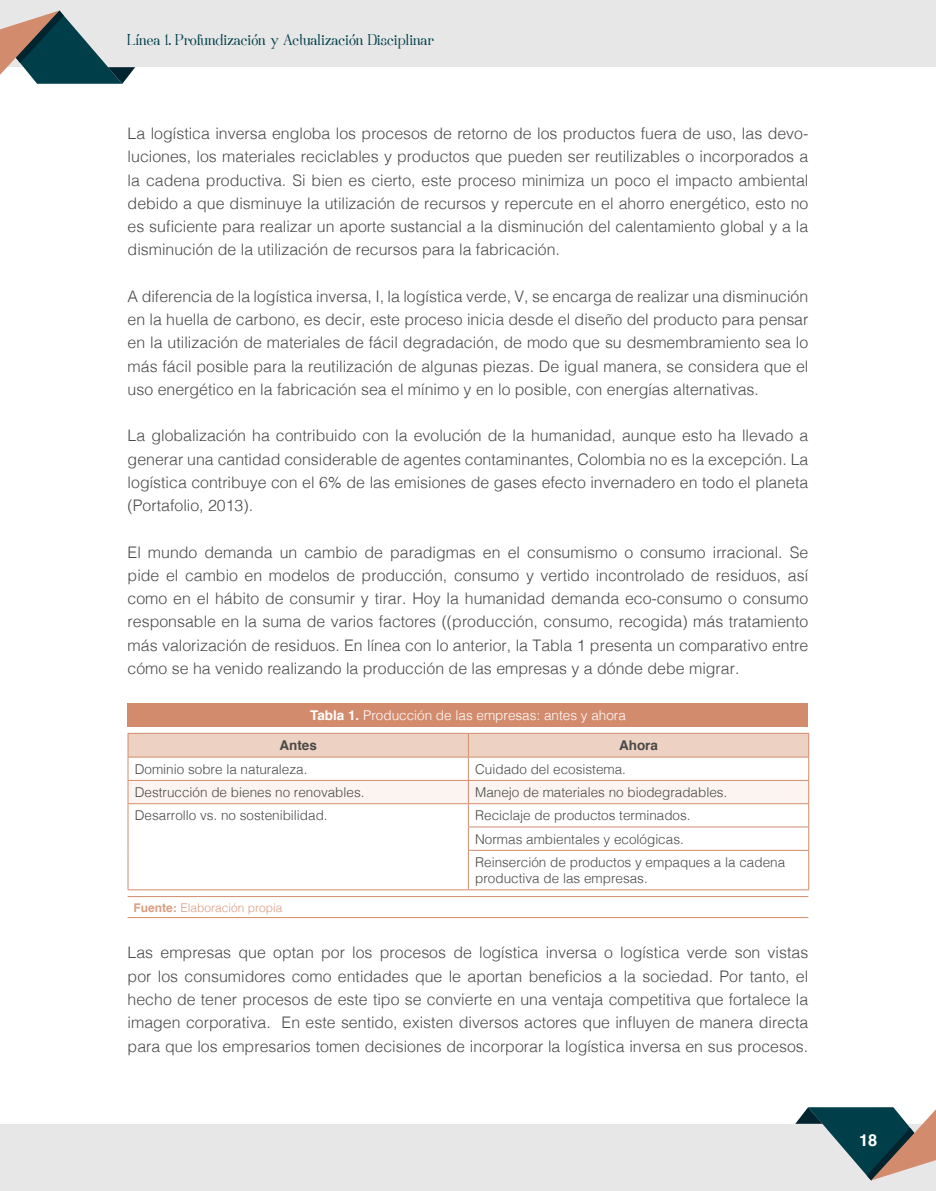
<style>
.page{position:relative;width:936px;height:1191px;background:#fff}
.page>*{position:absolute;margin:0;border:0;box-sizing:border-box;transform-origin:0 0}
.t1{font:18px "Fortunatus";color:#003f4a}
.t2{font:700 16.5px "Helvetica";color:#fff}
.t3{font:300 15.9px/23.2px "Helvetica";color:#4a4a49;text-align:justify}
.t4{font:300 13.5px/23.2px "Helvetica";color:#4a4a49}
.t5{font:300 13.5px "Helvetica";color:#fff}
.t6{font:700 13.5px "Helvetica";color:#4a4a49}
.t7{font:300 12px "Helvetica";color:#da9d82}
.s1{font-weight:700}
</style>
<div class="page">
<div style="left:0;top:1123px;width:935px;height:68px;background:#e7e7e7"></div>
<svg style="left:795px;top:1107px;width:140px;height:73px"></svg>
<div style="left:0;top:0;width:935px;height:67px;background:#e7e7e7"></div>
<svg style="left:0;top:11px;width:135px;height:73px"></svg>
<div style="left:128px;top:703px;width:680px;height:24px;background:#d38b6d"></div>
<hr style="left:128px;top:850px;width:1px;height:39px;background:#d38b6d">
<hr style="left:128px;top:889px;width:340px;height:1px;background:#d38b6d">
<svg style="left:128px;top:733px;width:681px;height:117px"></svg>
<hr style="left:468px;top:850px;width:341px;height:1px;background:#d38b6d">
<hr style="left:468px;top:850px;width:1px;height:39px;background:#d38b6d">
<hr style="left:808px;top:850px;width:1px;height:39px;background:#d38b6d">
<hr style="left:468px;top:889px;width:341px;height:1px;background:#d38b6d">
<hr style="left:128px;top:896px;width:680px;height:1px;background:#d38b6d">
<hr style="left:128px;top:917px;width:680px;height:1px;background:#d38b6d">
<p class="t1" style="left:128px;top:27px;width:308px">Línea 1. Profundización y Actualización Disciplinar</p>
<p class="t3" style="left:128px;top:121px;width:682px">La logística inversa engloba los procesos de retorno de los productos fuera de uso, las devo&shy;luciones, los materiales reciclables y productos que pueden ser reutilizables o incorporados a la cadena productiva. Si bien es cierto, este proceso minimiza un poco el impacto ambiental debido a que disminuye la utilización de recursos y repercute en el ahorro energético, esto no es suficiente para realizar un aporte sustancial a la disminución del calentamiento global y a la disminución de la utilización de recursos para la fabricación.</p>
<p class="t3" style="left:128px;top:283px;width:682px">A diferencia de la logística inversa, I, la logística verde, V, se encarga de realizar una disminución en la huella de carbono, es decir, este proceso inicia desde el diseño del producto para pensar en la utilización de materiales de fácil degradación, de modo que su desmembramiento sea lo más fácil posible para la reutilización de algunas piezas. De igual manera, se considera que el uso energético en la fabricación sea el mínimo y en lo posible, con energías alternativas.</p>
<p class="t3" style="left:128px;top:423px;width:682px">La globalización ha contribuido con la evolución de la humanidad, aunque esto ha llevado a generar una cantidad considerable de agentes contaminantes, Colombia no es la excepción. La logística contribuye con el 6% de las emisiones de gases efecto invernadero en todo el planeta (Portafolio, 2013).</p>
<p class="t3" style="left:128px;top:539px;width:682px">El mundo demanda un cambio de paradigmas en el consumismo o consumo irracional. Se pide el cambio en modelos de producción, consumo y vertido incontrolado de residuos, así como en el hábito de consumir y tirar. Hoy la humanidad demanda eco-consumo o consumo responsable en la suma de varios factores ((producción, consumo, recogida) más tratamiento más valorización de residuos. En línea con lo anterior, la Tabla 1 presenta un comparativo entre cómo se ha venido realizando la producción de las empresas y a dónde debe migrar.</p>
<p class="t5" style="left:310px;top:704px;width:317px"><span class="s1">Tabla 1.</span> Producción de las empresas: antes y ahora</p>
<p class="t6" style="left:279px;top:734px;width:39px">Antes</p>
<p class="t6" style="left:619px;top:734px;width:41px">Ahora</p>
<p class="t4" style="left:135px;top:756px;width:174px">Dominio sobre la naturaleza.</p>
<p class="t4" style="left:475px;top:756px;width:152px">Cuidado del ecosistema.</p>
<p class="t4" style="left:135px;top:779px;width:231px">Destrucción de bienes no renovables.</p>
<p class="t4" style="left:475px;top:779px;width:254px">Manejo de materiales no biodegradables.</p>
<p class="t4" style="left:135px;top:803px;width:194px">Desarrollo vs. no sostenibilidad.</p>
<p class="t4" style="left:475px;top:803px;width:311px">Reciclaje de productos terminados.<br>Normas ambientales y ecológicas.<br>Reinserción de productos y empaques a la cadena</p>
<p class="t4" style="left:475px;top:865px;width:174px">productiva de las empresas.</p>
<p class="t7" style="left:134px;top:897px;width:150px"><span class="s1">Fuente:</span> Elaboración propia</p>
<p class="t3" style="left:128px;top:940px;width:682px">Las empresas que optan por los procesos de logística inversa o logística verde son vistas por los consumidores como entidades que le aportan beneficios a la sociedad. Por tanto, el hecho de tener procesos de este tipo se convierte en una ventaja competitiva que fortalece la imagen corporativa. En este sentido, existen diversos actores que influyen de manera directa para que los empresarios tomen decisiones de incorporar la logística inversa en sus procesos.</p>
<p class="t2" style="left:858px;top:1126px;width:20px">18</p>
</div>
